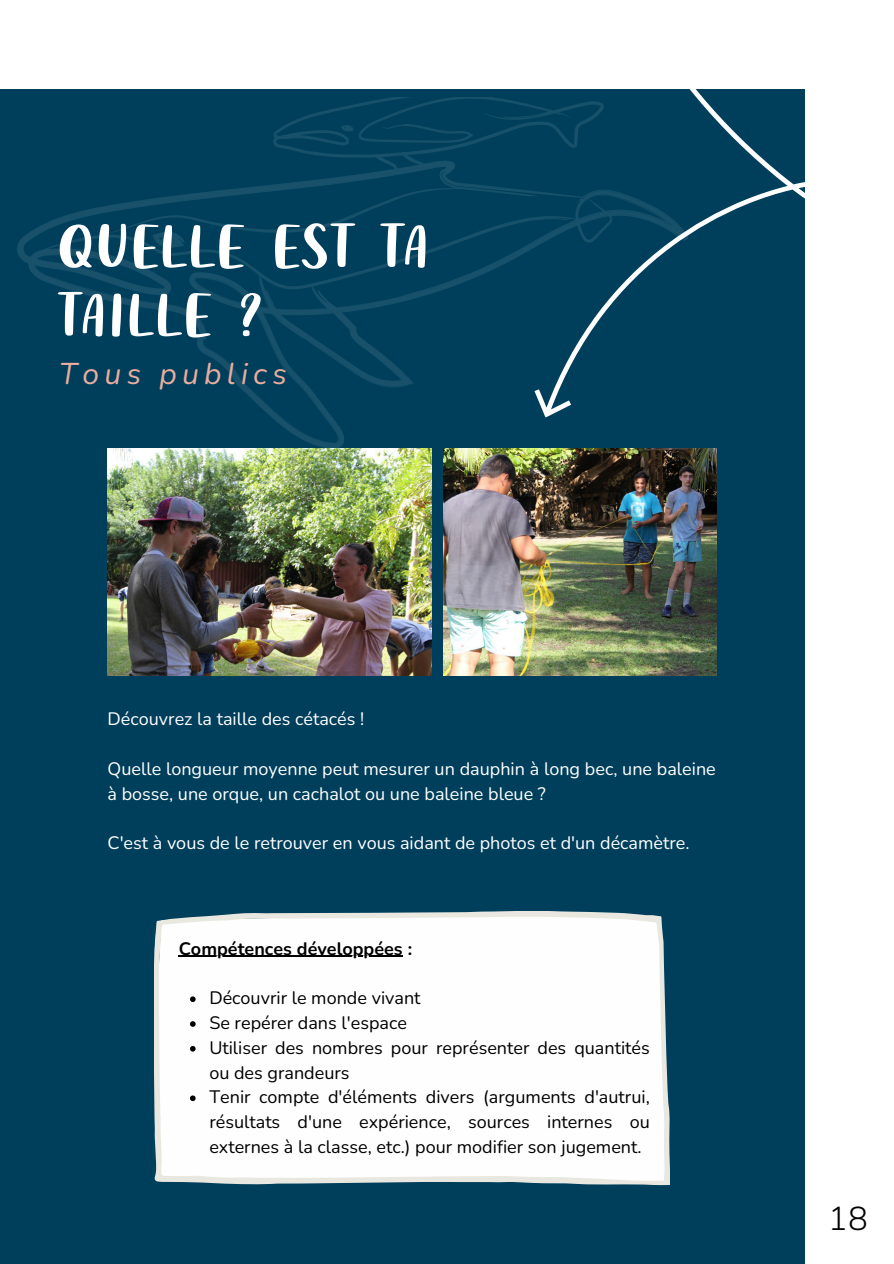
<style>
.page{position:relative;width:894px;height:1264px;background:#fff}
.page>*{position:absolute;margin:0;border:0;box-sizing:border-box;transform-origin:0 0}
.t1{font:60px/68.7px "Twist Jelly Demo";letter-spacing:.055em;color:#fff}
.t2{font:300 33px "Nunito";color:#000}
.t3{font:italic 30px "Nunito";letter-spacing:.175em;color:#eaad9e}
.t4{font:18px/24.8px "Nunito";color:#000}
.t5{font:18px/24.8px "Nunito";color:#fff}
.t6{font:700 18px "Nunito";color:#000}
</style>
<div class="page">
<div style="left:0;top:89px;width:804px;height:1174px;background:#003f5b"></div>
<img style="left:18px;top:98px;width:372px;height:350px">
<svg style="left:390px;top:89px;width:415px;height:435px"></svg>
<img style="left:443px;top:448px;width:273px;height:227px">
<img style="left:107px;top:448px;width:324px;height:227px">
<svg style="left:154px;top:911px;width:515px;height:274px;background:#f7f8f8"></svg>
<hr style="left:179px;top:955px;width:223px;height:2px;background:#000">
<svg style="left:190px;top:996px;width:5px;height:6px"></svg>
<svg style="left:190px;top:1021px;width:5px;height:5px"></svg>
<svg style="left:190px;top:1045px;width:5px;height:6px"></svg>
<svg style="left:190px;top:1095px;width:5px;height:6px"></svg>
<h2 class="t1" style="left:59px;top:211px;width:371px">QUELLE EST TA<br>TAILLE ?</h2>
<p class="t3" style="left:59px;top:354px;width:229px">Tous publics</p>
<p class="t5" style="left:107px;top:707px;width:258px">Découvrez la taille des cétacés !</p>
<p class="t5" style="left:107px;top:756px;width:609px">Quelle longueur moyenne peut mesurer un dauphin à long bec, une baleine à bosse, une orque, un cachalot ou une baleine bleue ?</p>
<h1 class="t5" style="left:107px;top:830px;width:583px">C'est à vous de le retrouver en vous aidant de photos et d'un décamètre.</h1>
<p class="t6" style="left:179px;top:936px;width:235px">Compétences développées :</p>
<p class="t4" style="left:209px;top:986px;width:213px">Découvrir le monde vivant</p>
<p class="t4" style="left:209px;top:1010px;width:199px">Se repérer dans l'espace</p>
<p class="t4" style="left:209px;top:1035px;width:442px">Utiliser des nombres pour représenter des quantités ou des grandeurs</p>
<h3 class="t4" style="left:209px;top:1085px;width:442px;text-align:justify">Tenir compte d'éléments divers (arguments d'autrui, résultats d'une expérience, sources internes ou externes à la classe, etc.) pour modifier son jugement.</h3>
<p class="t2" style="left:828px;top:1196px;width:41px">18</p>
</div>
